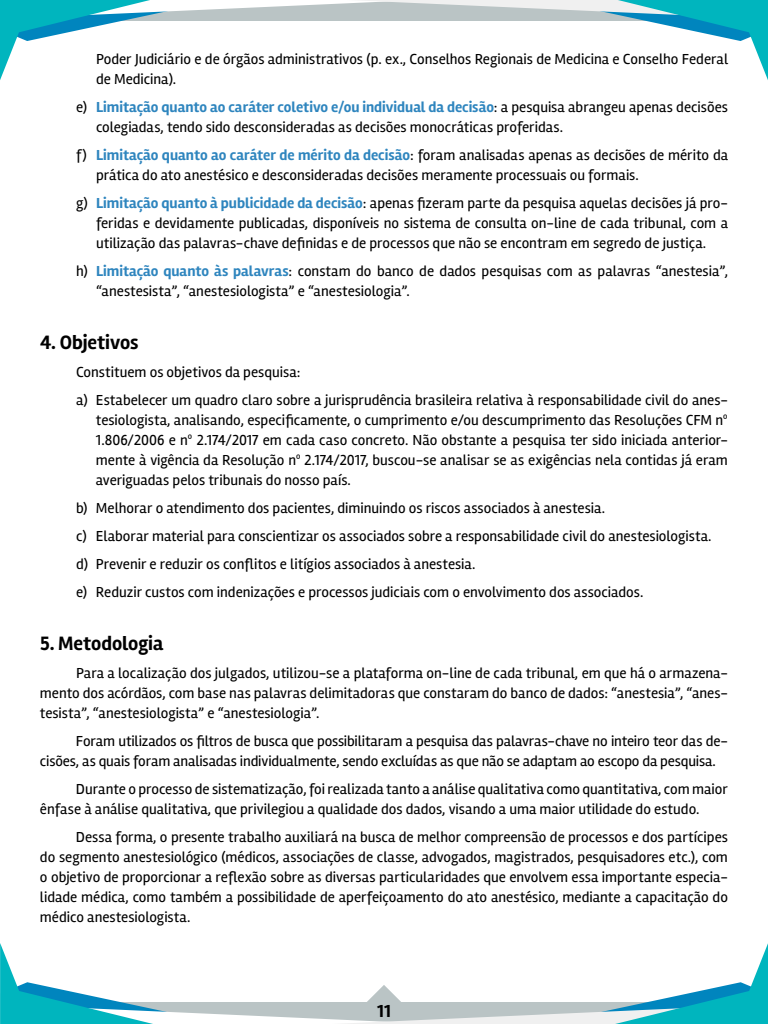
<style>
.page{position:relative;width:768px;height:1024px;background:#fff}
.page>*{position:absolute;margin:0;border:0;box-sizing:border-box;transform-origin:0 0}
.t1{font:700 20px "Rambla";letter-spacing:-.005em;color:#000}
.t2{font:700 18px "Rambla";color:#000}
.t3{font:15px/20px "Rambla";letter-spacing:-.005em;color:#000}
.s1{font-weight:700;color:#2e85be}
</style>
<div class="page">
<svg style="left:0;top:943px;width:768px;height:81px"></svg>
<svg style="left:0;top:0;width:768px;height:80px"></svg>
<p class="t3" style="left:96px;top:49px;width:633px">Poder Judiciário e de órgãos administrativos (p. ex., Conselhos Regionais de Medicina e Conselho Federal de Medicina).</p>
<p class="t3" style="left:96px;top:97px;width:634px;text-indent:-20px">e) <span class="s1">Limitação quanto ao caráter coletivo e/ou individual da decisão</span>: a pesquisa abrangeu apenas decisões colegiadas, tendo sido desconsideradas as decisões monocráticas proferidas.</p>
<p class="t3" style="left:96px;top:145px;width:634px;text-indent:-20px">f) <span class="s1">Limitação quanto ao caráter de mérito da decisão</span>: foram analisadas apenas as decisões de mérito da prática do ato anestésico e desconsideradas decisões meramente processuais ou formais.</p>
<p class="t3" style="left:96px;top:193px;width:633px;text-align:justify;text-indent:-20px">g) <span class="s1">Limitação quanto à publicidade da decisão</span>: apenas fizeram parte da pesquisa aquelas decisões já pro&shy;feridas e devidamente publicadas, disponíveis no sistema de consulta on-line de cada tribunal, com a utilização das palavras-chave definidas e de processos que não se encontram em segredo de justiça.</p>
<p class="t3" style="left:96px;top:261px;width:633px;text-indent:-20px">h) <span class="s1">Limitação quanto às palavras</span>: constam do banco de dados pesquisas com as palavras “anestesia”, “anestesista”, “anestesiologista” e “anestesiologia”.</p>
<h1 class="t1" style="left:40px;top:330px;width:100px">4. Objetivos</h1>
<p class="t3" style="left:76px;top:358px;width:653px;line-height:28px">Constituem os objetivos da pesquisa:<br>a) Estabelecer um quadro claro sobre a jurisprudência brasileira relativa à responsabilidade civil do anes-</p>
<p class="t3" style="left:96px;top:410px;width:633px;text-align:justify">tesiologista, analisando, especificamente, o cumprimento e/ou descumprimento das Resoluções CFM nº 1.806/2006 e nº 2.174/2017 em cada caso concreto. Não obstante a pesquisa ter sido iniciada anterior&shy;mente à vigência da Resolução nº 2.174/2017, buscou-se analisar se as exigências nela contidas já eram averiguadas pelos tribunais do nosso país.</p>
<p class="t3" style="left:76px;top:494px;width:637px;line-height:28px">b) Melhorar o atendimento dos pacientes, diminuindo os riscos associados à anestesia.<br>c) Elaborar material para conscientizar os associados sobre a responsabilidade civil do anestesiologista. d) Prevenir e reduzir os conflitos e litígios associados à anestesia.<br>e) Reduzir custos com indenizações e processos judiciais com o envolvimento dos associados.</p>
<h1 class="t1" style="left:40px;top:631px;width:125px">5. Metodologia</h1>
<p class="t3" style="left:40px;top:663px;width:690px;text-align:justify;text-indent:36px">Para a localização dos julgados, utilizou-se a plataforma on-line de cada tribunal, em que há o armazena&shy;mento dos acórdãos, com base nas palavras delimitadoras que constaram do banco de dados: “anestesia”, “anes&shy;tesista”, “anestesiologista” e “anestesiologia”.</p>
<p class="t3" style="left:40px;top:731px;width:689px;text-indent:36px">Foram utilizados os filtros de busca que possibilitaram a pesquisa das palavras-chave no inteiro teor das de&shy;cisões, as quais foram analisadas individualmente, sendo excluídas as que não se adaptam ao escopo da pesquisa.</p>
<p class="t3" style="left:40px;top:779px;width:689px;text-indent:36px">Durante o processo de sistematização, foi realizada tanto a análise qualitativa como quantitativa, com maior ênfase à análise qualitativa, que privilegiou a qualidade dos dados, visando a uma maior utilidade do estudo.</p>
<p class="t3" style="left:40px;top:827px;width:690px;text-align:justify;text-indent:36px">Dessa forma, o presente trabalho auxiliará na busca de melhor compreensão de processos e dos partícipes do segmento anestesiológico (médicos, associações de classe, advogados, magistrados, pesquisadores etc.), com o objetivo de proporcionar a reflexão sobre as diversas particularidades que envolvem essa importante especia&shy;lidade médica, como também a possibilidade de aperfeiçoamento do ato anestésico, mediante a capacitação do médico anestesiologista.</p>
<p class="t2" style="left:377px;top:1000px;width:15px">11</p>
</div>
